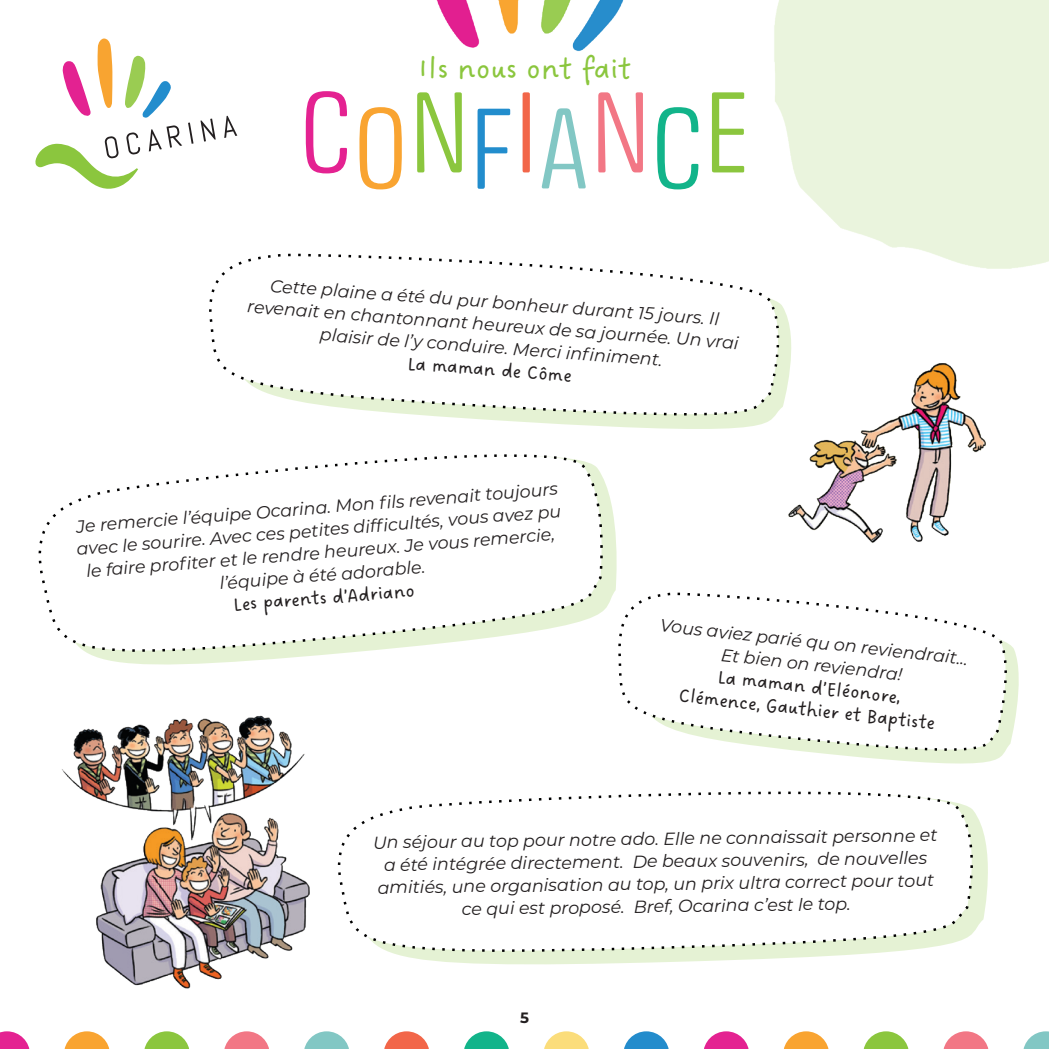
<style>
.page{position:relative;width:1049px;height:1049px;background:#fff}
.page>*{position:absolute;margin:0;border:0;box-sizing:border-box;transform-origin:0 0}
.t1{font:300 109.5px "Crossfit";letter-spacing:.03em;color:#8bc63e}
.t2{font:31.25px "Dreaming Outloud Pro";color:#8bc63e}
.t3{font:20px/22.5px "Dreaming Outloud Pro";color:#231f20;text-align:center}
.t4{font:italic 17.5px/22.5px "Montserrat";color:#231f20;text-align:center}
.t5{font:700 15px "Montserrat";color:#231f20}
.s1{color:#e42291}
.s2{color:#f9a431}
.s3{color:#228dcd}
.s4{color:#f26649}
.s5{color:#82c7c4}
.s6{color:#f27785}
.s7{color:#12b48a}
</style>
<div class="page">
<svg style="left:0;top:1031px;width:30px;height:18px"></svg>
<svg style="left:64px;top:1031px;width:46px;height:18px"></svg>
<svg style="left:144px;top:1031px;width:45px;height:18px"></svg>
<svg style="left:224px;top:1031px;width:45px;height:18px"></svg>
<svg style="left:304px;top:1031px;width:45px;height:18px"></svg>
<svg style="left:384px;top:1031px;width:45px;height:18px"></svg>
<svg style="left:464px;top:1031px;width:45px;height:18px"></svg>
<svg style="left:544px;top:1031px;width:45px;height:18px"></svg>
<svg style="left:624px;top:1031px;width:45px;height:18px"></svg>
<svg style="left:704px;top:1031px;width:45px;height:18px"></svg>
<svg style="left:784px;top:1031px;width:45px;height:18px"></svg>
<svg style="left:863px;top:1031px;width:46px;height:18px"></svg>
<svg style="left:943px;top:1031px;width:46px;height:18px"></svg>
<svg style="left:1023px;top:1031px;width:26px;height:18px"></svg>
<svg style="left:562px;top:331px;width:229px;height:98px"></svg>
<svg style="left:529px;top:309px;width:261px;height:115px"></svg>
<svg style="left:355px;top:300px;width:429px;height:122px"></svg>
<svg style="left:209px;top:253px;width:564px;height:156px"></svg>
<svg style="left:147px;top:478px;width:470px;height:187px"></svg>
<svg style="left:364px;top:454px;width:222px;height:8px"></svg>
<svg style="left:72px;top:640px;width:260px;height:24px"></svg>
<svg style="left:40px;top:462px;width:563px;height:178px"></svg>
<svg style="left:408px;top:957px;width:396px;height:8px;fill:#e5f2d4"></svg>
<svg style="left:976px;top:815px;width:12px;height:114px"></svg>
<svg style="left:337px;top:791px;width:639px;height:166px"></svg>
<svg style="left:338px;top:803px;width:632px;height:147px"></svg>
<img style="left:62px;top:715px;width:248px;height:274px">
<img style="left:747px;top:339px;width:239px;height:204px">
<svg style="left:895px;top:648px;width:124px;height:116px"></svg>
<svg style="left:608px;top:591px;width:405px;height:169px"></svg>
<svg style="left:617px;top:591px;width:392px;height:167px"></svg>
<svg style="left:617px;top:591px;width:387px;height:151px"></svg>
<svg style="left:62px;top:61px;width:29px;height:55px"></svg>
<svg style="left:125px;top:56px;width:46px;height:62px"></svg>
<svg style="left:98px;top:39px;width:15px;height:69px"></svg>
<svg style="left:35px;top:132px;width:105px;height:57px"></svg>
<svg style="left:149px;top:125px;width:33px;height:26px"></svg>
<svg style="left:188px;top:123px;width:5px;height:21px"></svg>
<svg style="left:200px;top:119px;width:16px;height:23px"></svg>
<svg style="left:224px;top:116px;width:13px;height:22px"></svg>
<img style="left:436px;top:0;width:188px;height:52px">
<h2 class="t2" style="left:418px;top:51px;width:215px">Ils nous ont fait</h2>
<h1 class="t1" style="left:301px;top:36px;width:449px"><span class="s1">C</span><span class="s2">O</span>N<span class="s3">F</span><span class="s4">I</span><span class="s5">A</span><span class="s6">N</span><span class="s7">C</span>E</h1>
<p class="t4" style="left:250px;top:273px;width:494px;rotate:4deg">Cette plaine a été du pur bonheur durant 15 jours. Il revenait en chantonnant heureux de sa journée. Un vrai plaisir de l’y conduire. Merci infi niment.</p>
<p class="t3" style="left:408px;top:354px;width:166px;rotate:4deg">La maman de Côme</p>
<p class="t4" style="left:74px;top:513px;width:487px;rotate:-4deg">Je remercie l’équipe Ocarina. Mon fi ls revenait toujours avec le sourire. Avec ces petites diffi cultés, vous avez pu le faire profi ter et le rendre heureux. Je vous remercie, l’équipe à été adorable.</p>
<p class="t3" style="left:233px;top:595px;width:183px;rotate:-5deg">Les parents d’Adriano</p>
<p class="t4" style="left:661px;top:614px;width:311px;rotate:6deg">Vous aviez parié qu on reviendrait...<br>Et bien on reviendra!</p>
<p class="t3" style="left:682px;top:663px;width:259px;rotate:6deg">La maman d’Eléonore,<br>Clémence, Gauthier et Baptiste</p>
<p class="t4" style="left:373px;top:832px;width:566px;rotate:-1deg">Un séjour au top pour notre ado. Elle ne connaissait personne et a été intégrée directement. De beaux souvenirs, de nouvelles amitiés, une organisation au top, un prix ultra correct pour tout ce qui est proposé. Bref, Ocarina c’est le top.</p>
<p class="t5" style="left:520px;top:1006px;width:10px">5</p>
</div>
